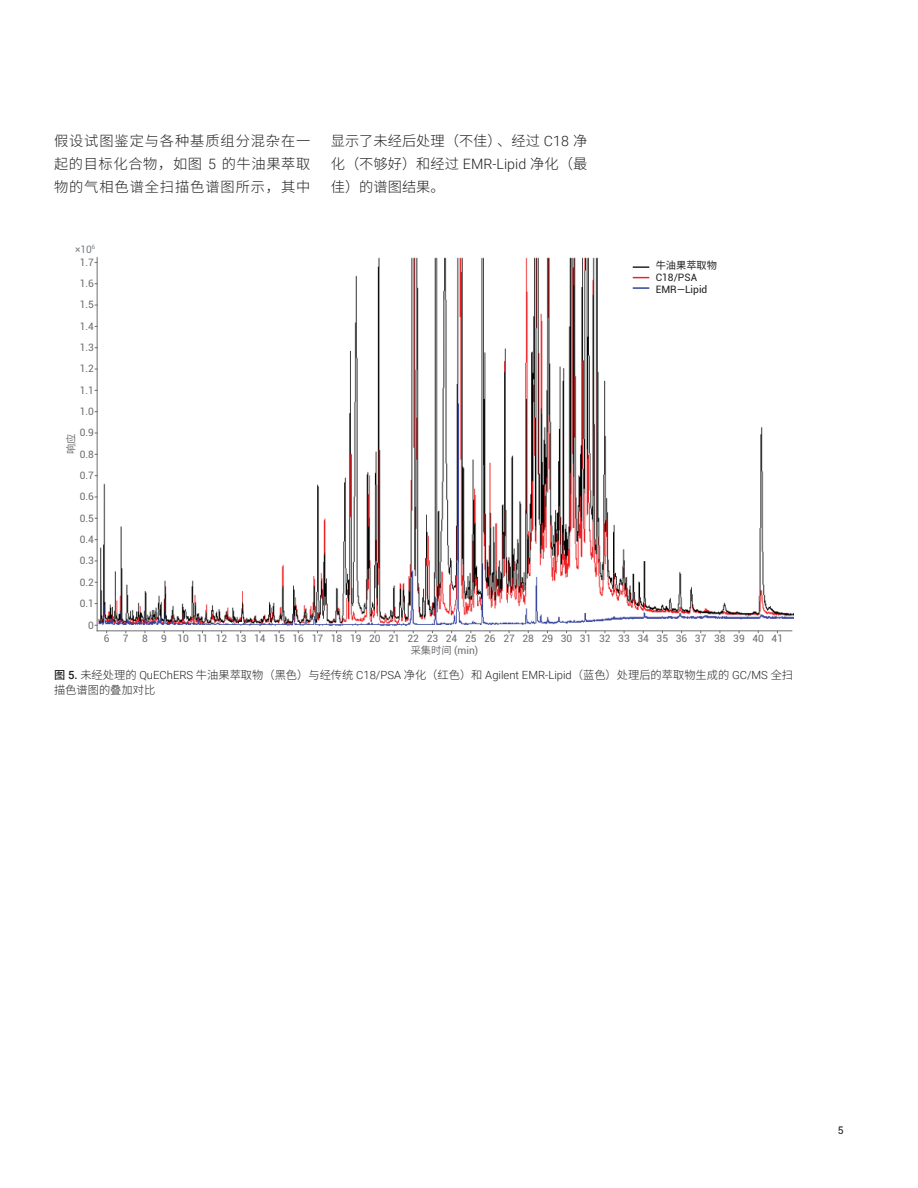
<style>
.page{position:relative;width:918px;height:1188px;background:#fff}
.page>*{position:absolute;margin:0;border:0;box-sizing:border-box;transform-origin:0 0}
.t1{font:300 14.25px/23.2px "Noto Sans CJ Ksc";letter-spacing:.045em;color:#231f20;text-align:justify}
.t2{font:300 11.25px/15px "Noto Sans CJ Ksc";color:#231f20}
.t3{font:10.5px "Roboto";color:#231f20}
.t4{font:10.2px "Roboto";color:#6c6d70}
.t5{font:10.2px/11.7px "Roboto";color:#231f20}
.t6{font:10.2px "Noto Sans CJ Ksc";color:#231f20}
.t7{font:10.2px "Roboto";color:#787d83}
.t8{font:10.2px "Noto Sans CJ Ksc";color:#6c6d70}
.s1{font-family:"Roboto"}
.s2{font-family:"Noto Sans CJ Ksc"}
.s3{font-weight:500}
.s4{font-family:"Roboto";font-weight:500}
</style>
<div class="page">
<img style="left:94px;top:257px;width:699px;height:377px">
<hr style="left:97px;top:257px;width:1px;height:374px;background:#6c6d70">
<hr style="left:97px;top:630px;width:695px;height:1px;background:#6c6d70">
<svg style="left:633px;top:266px;width:16px;height:2px"></svg>
<svg style="left:633px;top:277px;width:16px;height:1px"></svg>
<svg style="left:633px;top:287px;width:16px;height:2px"></svg>
<h1 class="t1" style="left:54px;top:129px;width:258px">假设试图鉴定与各种基质组分混杂在一起的目标化合物，如图 <span class="s1">5</span> 的牛油果萃取物的气相色谱全扫描色谱图所示，其中</h1>
<p class="t7" style="left:75px;top:242px;width:22px">×10<sup>6</sup></p>
<p class="t4" style="left:80px;top:255px;width:16px">1.7</p>
<p class="t4" style="left:80px;top:276px;width:16px">1.6</p>
<p class="t4" style="left:80px;top:298px;width:16px">1.5</p>
<p class="t4" style="left:80px;top:319px;width:16px">1.4</p>
<p class="t4" style="left:80px;top:340px;width:16px">1.3</p>
<p class="t4" style="left:80px;top:362px;width:16px">1.2</p>
<p class="t4" style="left:80px;top:383px;width:16px">1.1</p>
<p class="t4" style="left:80px;top:404px;width:16px">1.0</p>
<p class="t4" style="left:80px;top:426px;width:16px">0.9</p>
<p class="t8" style="left:65px;top:454px;width:22px;rotate:-90deg">响应</p>
<p class="t4" style="left:80px;top:447px;width:16px">0.8</p>
<p class="t4" style="left:80px;top:468px;width:16px">0.7</p>
<p class="t4" style="left:80px;top:490px;width:16px">0.6</p>
<p class="t4" style="left:80px;top:511px;width:16px">0.5</p>
<p class="t4" style="left:80px;top:532px;width:16px">0.4</p>
<p class="t4" style="left:80px;top:553px;width:16px">0.3</p>
<p class="t4" style="left:80px;top:575px;width:16px">0.2</p>
<p class="t4" style="left:80px;top:596px;width:16px">0.1</p>
<p class="t4" style="left:88px;top:618px;width:7px">0</p>
<h1 class="t1" style="left:331px;top:129px;width:258px">显示了未经后处理（不佳）、经过 <span class="s1">C18</span> 净化（不够好）和经过 <span class="s1">EMR-Lipid</span> 净化（最佳）的谱图结果。</h1>
<p class="t6" style="left:656px;top:260px;width:63px">牛油果萃取物</p>
<p class="t5" style="left:656px;top:271px;width:53px">C18/PSA<br>EMR—Lipid</p>
<p class="t4" style="left:104px;top:631px;width:7px">6</p>
<p class="t4" style="left:123px;top:631px;width:7px">7</p>
<p class="t4" style="left:142px;top:631px;width:7px">8</p>
<p class="t4" style="left:161px;top:631px;width:623px">9 10 11 12 13 14 15 16 17 18 19 20 21 22 23 24 25 26 27 28 29 30 31 32 33 34 35 36 37 38 39 40 41</p>
<p class="t4" style="left:411px;top:643px;width:69px"><span class="s2">采集时间</span> (min)</p>
<p class="t2" style="left:54px;top:668px;width:741px"><span class="s3">图</span> <span class="s4">5.</span> 未经处理的 <span class="s1">QuEChERS</span> 牛油果萃取物（黑色）与经传统 <span class="s1">C18/PSA</span> 净化（红色）和 <span class="s1">Agilent EMR-Lipid</span>（蓝色）处理后的萃取物生成的 <span class="s1">GC/MS</span> 全扫描色谱图的叠加对比</p>
<p class="t3" style="left:838px;top:1123px;width:7px">5</p>
</div>
